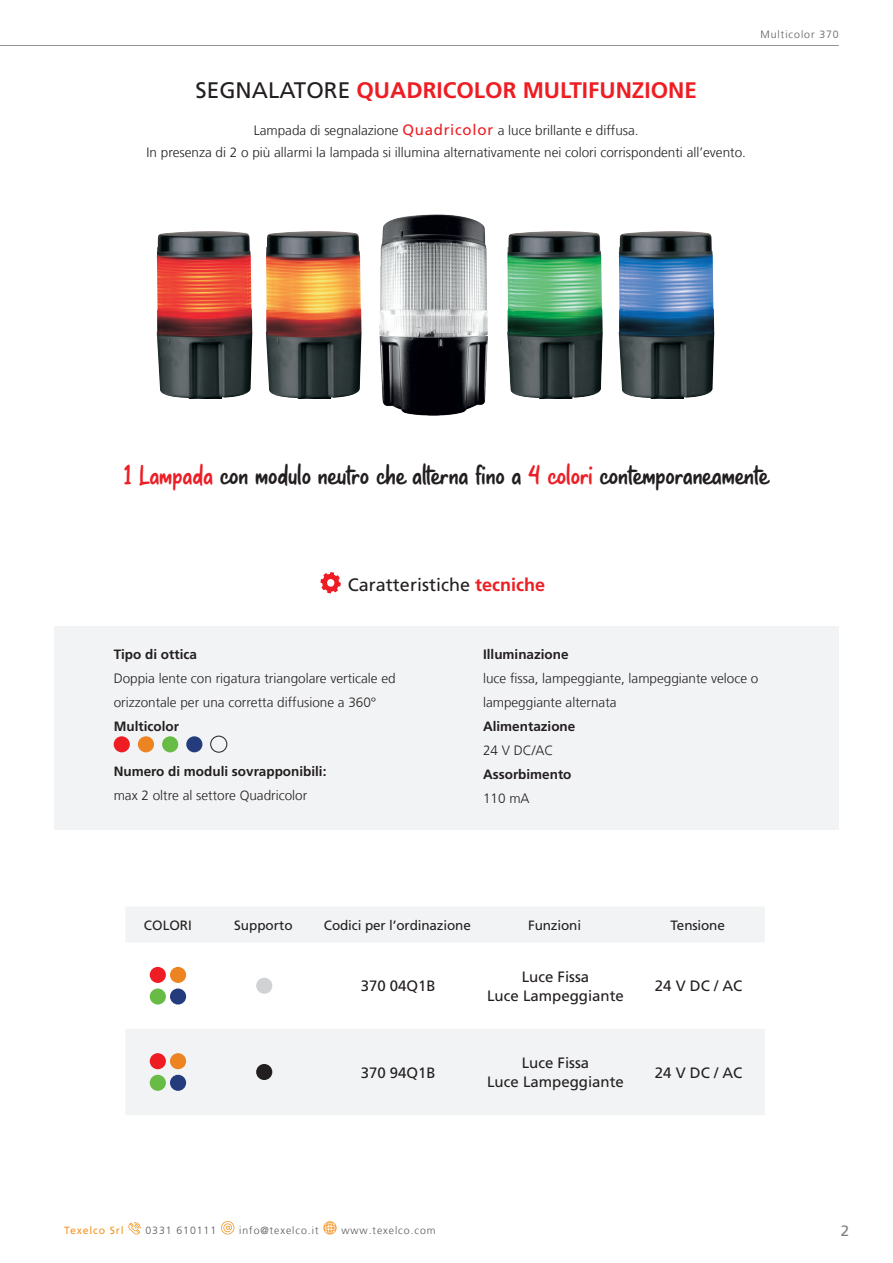
<style>
.page{position:relative;width:893px;height:1263px;background:#fff}
.page>*{position:absolute;margin:0;border:0;box-sizing:border-box;transform-origin:0 0}
.t1{font:25.5px "Bray Notes";letter-spacing:.02em;color:#231f20}
.t2{font:700 22.5px "Frutiger LT Std";color:#ee1d23}
.t3{font:18px "Frutiger LT Std";color:#231f20}
.t4{font:15px/19.5px "Frutiger LT Std";color:#231f20;text-align:center}
.t5{font:15px "Frutiger LT Std";color:#7d7f83}
.t6{font:300 13.5px/24px "Frutiger LT";color:#231f20}
.t7{font:700 13.5px "Frutiger LT Std";color:#231f20}
.t8{font:13.5px "Frutiger LT Std";letter-spacing:-.01em;color:#231f20}
.t9{font:300 10.5px "Frutiger LT";letter-spacing:.09em;color:#57585a}
.t10{font:10.5px "Frutiger LT Std";letter-spacing:.08em;color:#f59523}
.s1{font-weight:400;color:#231f20}
.s2{font-family:"Frutiger LT Std";font-weight:400;font-size:15px;color:#ee1d23}
.s3{color:#ec1f27}
.s4{font-weight:700;color:#ee1d23}
</style>
<div class="page">
<svg style="left:128px;top:1222px;width:13px;height:13px"></svg>
<svg style="left:221px;top:1221px;width:13px;height:13px"></svg>
<svg style="left:323px;top:1221px;width:14px;height:13px"></svg>
<hr style="left:0;top:45px;width:839px;height:1px;background:#939598">
<img style="left:618px;top:231px;width:97px;height:168px">
<img style="left:507px;top:231px;width:96px;height:168px">
<img style="left:266px;top:231px;width:96px;height:168px">
<div style="left:126px;top:907px;width:639px;height:208px;background:#f2f3f4"></div>
<svg style="left:126px;top:942px;width:639px;height:87px"></svg>
<div style="left:150px;top:967px;width:16px;height:16px;background:#ee1d23;border-radius:50%"></div>
<div style="left:170px;top:967px;width:16px;height:16px;background:#ed8422;border-radius:50%"></div>
<div style="left:150px;top:988px;width:16px;height:16px;background:#68bc45;border-radius:50%"></div>
<div style="left:170px;top:988px;width:16px;height:16px;background:#243c7c;border-radius:50%"></div>
<div style="left:256px;top:978px;width:16px;height:16px;background:#d1d2d4;border-radius:50%"></div>
<div style="left:150px;top:1053px;width:16px;height:16px;background:#ee1d23;border-radius:50%"></div>
<div style="left:170px;top:1053px;width:16px;height:16px;background:#ed8422;border-radius:50%"></div>
<div style="left:150px;top:1075px;width:16px;height:16px;background:#68bc45;border-radius:50%"></div>
<div style="left:170px;top:1075px;width:16px;height:16px;background:#243c7c;border-radius:50%"></div>
<div style="left:256px;top:1064px;width:16px;height:16px;background:#231f20;border-radius:50%"></div>
<div style="left:54px;top:626px;width:785px;height:204px;background:#f2f3f4"></div>
<svg style="left:320px;top:572px;width:21px;height:21px"></svg>
<div style="left:114px;top:736px;width:16px;height:16px;background:#ee1d23;border-radius:50%"></div>
<div style="left:138px;top:736px;width:16px;height:16px;background:#ed8422;border-radius:50%"></div>
<div style="left:162px;top:736px;width:16px;height:16px;background:#68bc45;border-radius:50%"></div>
<div style="left:186px;top:736px;width:16px;height:16px;background:#243c7c;border-radius:50%"></div>
<div style="left:210px;top:736px;width:17px;height:16px;border:1px solid #231f20;border-radius:50%"></div>
<img style="left:157px;top:231px;width:96px;height:168px">
<img style="left:379px;top:214px;width:109px;height:202px">
<p class="t9" style="left:760px;top:29px;width:80px">Multicolor 370</p>
<h2 class="t2" style="left:196px;top:77px;width:503px"><span class="s1">SEGNALATORE</span> QUADRICOLOR MULTIFUNZIONE</h2>
<p class="t6" style="left:147px;top:119px;width:601px;line-height:22.5px;text-align:center">Lampada di segnalazione <span class="s2">Quadricolor</span> a luce brillante e diffusa.<br>In presenza di 2 o più allarmi la lampada si illumina alternativamente nei colori corrispondenti all’evento.</p>
<h1 class="t1" style="left:124px;top:460px;width:646px"><span class="s3">1 Lampada</span> con modulo neutro che alterna fino a <span class="s3">4 colori</span> contemporaneamente</h1>
<h3 class="t3" style="left:348px;top:574px;width:199px">Caratteristiche <span class="s4">tecniche</span></h3>
<p class="t7" style="left:114px;top:646px;width:85px">Tipo di ottica</p>
<p class="t6" style="left:114px;top:666px;width:284px">Doppia lente con rigatura triangolare verticale ed orizzontale per una corretta diffusione a 360°</p>
<p class="t7" style="left:114px;top:718px;width:67px">Multicolor</p>
<p class="t7" style="left:114px;top:764px;width:214px">Numero di moduli sovrapponibili:</p>
<p class="t6" style="left:114px;top:784px;width:195px">max 2 oltre al settore Quadricolor</p>
<p class="t7" style="left:483px;top:646px;width:87px">Illuminazione</p>
<p class="t6" style="left:483px;top:666px;width:277px">luce fissa, lampeggiante, lampeggiante veloce o lampeggiante alternata</p>
<p class="t7" style="left:483px;top:718px;width:94px">Alimentazione</p>
<p class="t6" style="left:483px;top:738px;width:72px">24 V DC/AC</p>
<p class="t7" style="left:483px;top:766px;width:90px">Assorbimento</p>
<p class="t6" style="left:483px;top:786px;width:48px">110 mA</p>
<p class="t8" style="left:144px;top:917px;width:50px">COLORI</p>
<p class="t8" style="left:234px;top:917px;width:60px">Supporto</p>
<p class="t8" style="left:324px;top:917px;width:148px">Codici per l’ordinazione</p>
<p class="t8" style="left:528px;top:917px;width:55px">Funzioni</p>
<p class="t8" style="left:671px;top:917px;width:56px">Tensione</p>
<p class="t4" style="left:361px;top:976px;width:77px">370 04Q1B</p>
<p class="t4" style="left:487px;top:967px;width:138px">Luce Fissa<br>Luce Lampeggiante</p>
<p class="t4" style="left:655px;top:976px;width:89px">24 V DC / AC</p>
<p class="t4" style="left:361px;top:1063px;width:77px">370 94Q1B</p>
<p class="t4" style="left:487px;top:1053px;width:138px">Luce Fissa<br>Luce Lampeggiante</p>
<p class="t4" style="left:655px;top:1063px;width:89px">24 V DC / AC</p>
<p class="t10" style="left:64px;top:1224px;width:61px">Texelco Srl</p>
<p class="t9" style="left:145px;top:1225px;width:72px">0331 610111</p>
<p class="t9" style="left:239px;top:1225px;width:81px">info@texelco.it</p>
<p class="t9" style="left:341px;top:1225px;width:96px">www.texelco.com</p>
<p class="t5" style="left:841px;top:1222px;width:10px">2</p>
</div>
